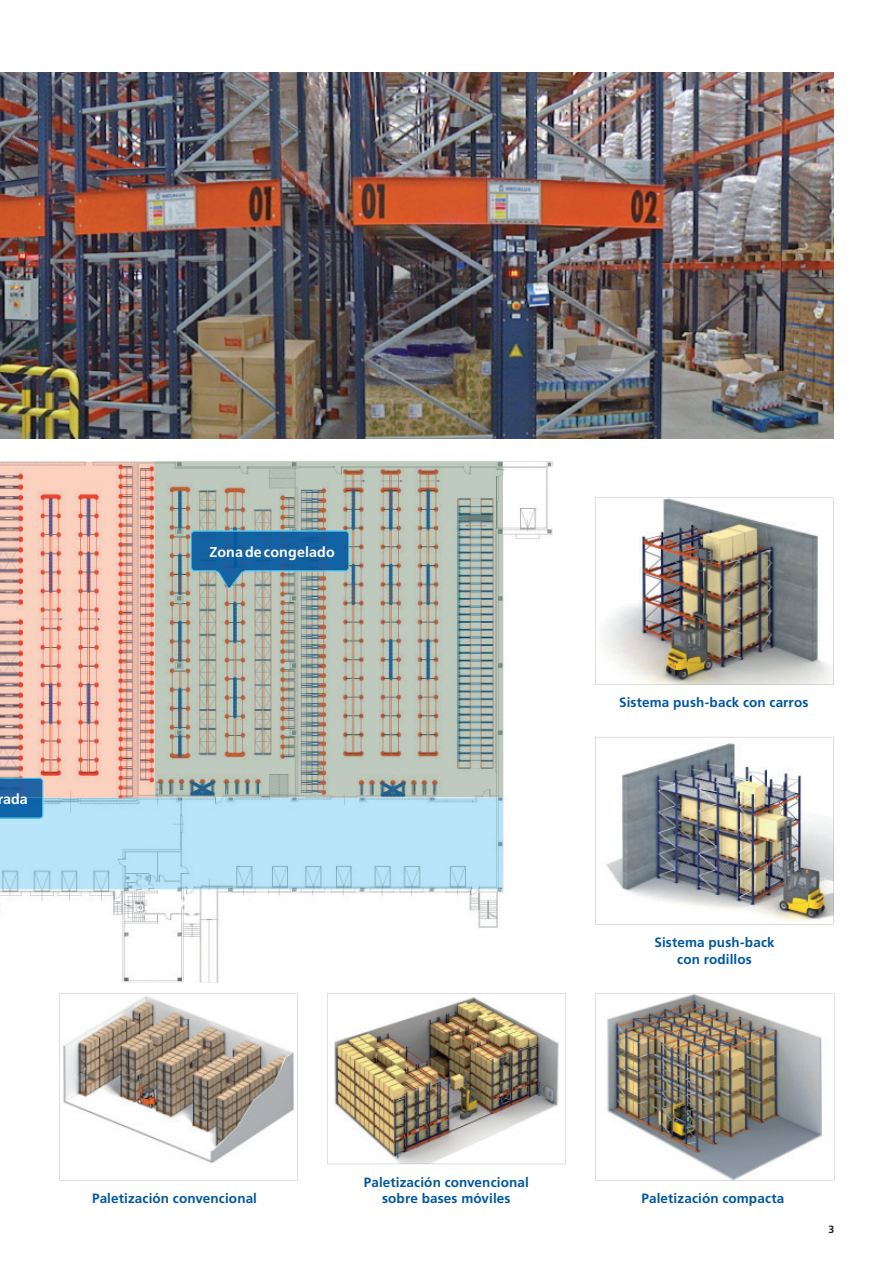
<style>
.page{position:relative;width:893px;height:1263px;background:#fff}
.page>*{position:absolute;margin:0;border:0;box-sizing:border-box;transform-origin:0 0}
.t1{font:700 14.25px "Frutiger LT Std";letter-spacing:.01em;color:#fff}
.t2{font:700 13.5px/16.5px "Frutiger LT Std";letter-spacing:.01em;color:#01579f;text-align:center}
.t3{font:700 10.5px "Frutiger LT Std";color:#231f20}
</style>
<div class="page">
<img style="left:0;top:461px;width:553px;height:521px">
<img style="left:0;top:72px;width:833px;height:367px">
<img style="left:327px;top:993px;width:239px;height:171px">
<svg style="left:59px;top:993px;width:239px;height:187px"></svg>
<img style="left:595px;top:497px;width:238px;height:188px">
<img style="left:595px;top:737px;width:238px;height:187px">
<img style="left:595px;top:993px;width:239px;height:187px">
<img style="left:0;top:463px;width:155px;height:335px">
<img style="left:0;top:798px;width:503px;height:91px">
<img style="left:155px;top:461px;width:348px;height:336px">
<img style="left:0;top:778px;width:43px;height:41px">
<img style="left:191px;top:530px;width:158px;height:58px">
<p class="t1" style="left:-2px;top:790px;width:32px">rada</p>
<p class="t1" style="left:209px;top:544px;width:127px">Zona de congelado</p>
<p class="t2" style="left:619px;top:694px;width:191px">Sistema push-back con carros</p>
<p class="t2" style="left:654px;top:934px;width:122px">Sistema push-back con rodillos</p>
<p class="t2" style="left:364px;top:1174px;width:166px">Paletización convencional sobre bases móviles</p>
<p class="t2" style="left:92px;top:1190px;width:166px">Paletización convencional</p>
<p class="t2" style="left:642px;top:1190px;width:144px">Paletización compacta</p>
<p class="t3" style="left:828px;top:1223px;width:7px">3</p>
</div>
